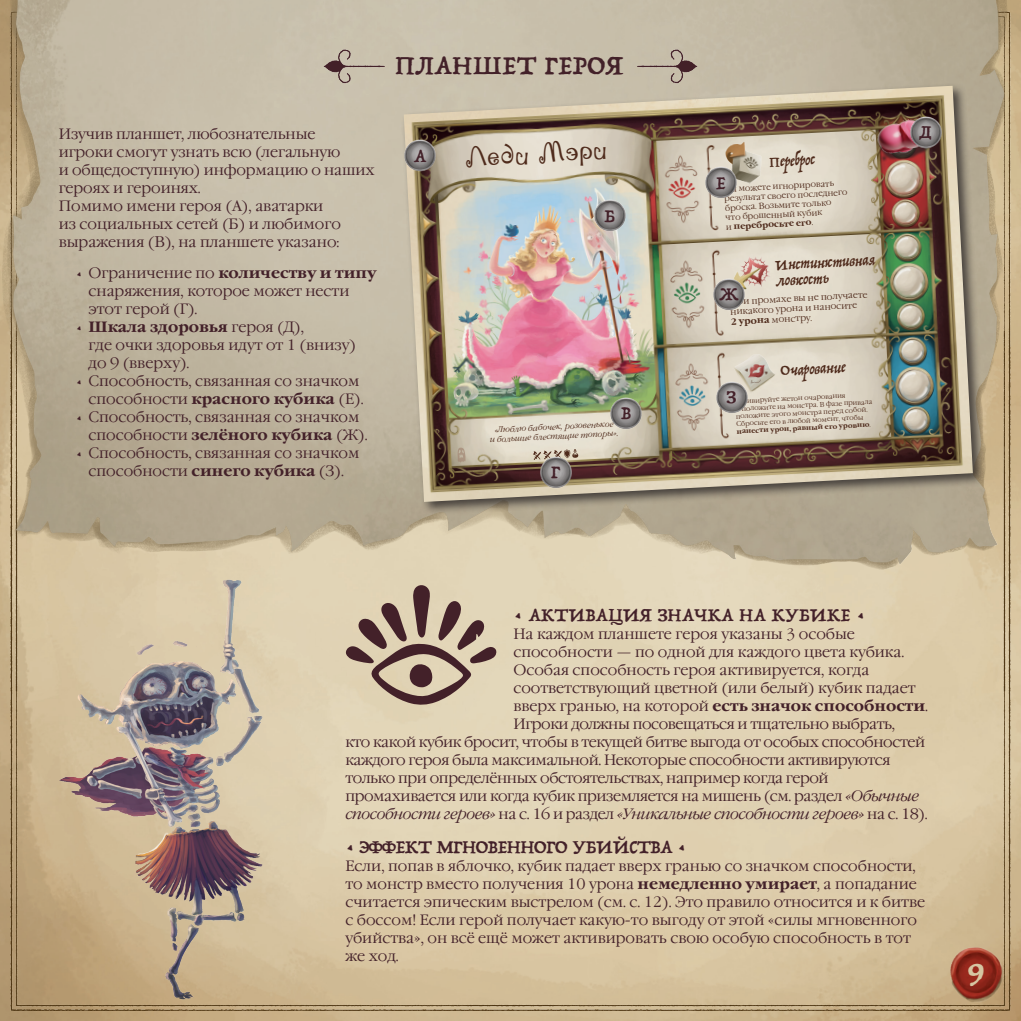
<style>
.page{position:relative;width:1021px;height:1021px;background:#fff}
.page>*{position:absolute;margin:0;border:0;box-sizing:border-box;transform-origin:0 0}
.t1{font:36px "Trattatello";color:#d6c6a3}
.t2{font:30px "Trattatello";letter-spacing:.01em;color:#432129}
.t3{font:21px "Trattatello";letter-spacing:-.025em;color:#432129}
.t4{font:21px "Trattatello";color:#432129}
.t5{font:15.9px/15.9px "Trattatello";color:#4f2b1c}
.t6{font:15px/18px "Garamond C";color:#432129}
.t7{font:15px "Garamond C";letter-spacing:-.025em;color:#432129}
.t8{font:italic 15px "Garamond C";letter-spacing:-.025em;color:#432129}
.t9{font:9.15px/10.1px "Garamond C";color:#4f2b1c}
.t10{font:8.55px/9.4px "Garamond C";color:#4f2b1c}
.t11{font:italic 7.95px/9.6px "Garamond C";color:#4f2b1c;text-align:center}
.t12{font:6.9px/7.5px "Garamond C";color:#4f2b1c}
.s1{font-family:"Trattatello"}
.s2{font-weight:700}
.s3{font-style:italic}
.s4{font-style:normal}
</style>
<div class="page">
<img style="left:291px;top:0;width:729px;height:1020px">
<img style="left:0;top:0;width:34px;height:1020px">
<img style="left:1px;top:0;width:1017px;height:575px">
<div style="left:400px;top:83px;width:586px;height:432px;background:#231f20;opacity:.75"></div>
<img style="left:404px;top:86px;width:568px;height:416px">
<img style="left:732px;top:351px;width:46px;height:45px">
<svg style="left:533px;top:449px;width:45px;height:11px"></svg>
<svg style="left:457px;top:447px;width:8px;height:15px"></svg>
<img style="left:727px;top:250px;width:45px;height:46px">
<img style="left:721px;top:140px;width:45px;height:45px">
<div style="left:877px;top:119px;width:58px;height:43px;background:#231f20;opacity:.75"></div>
<img style="left:873px;top:116px;width:59px;height:43px">
<img style="left:34px;top:543px;width:257px;height:477px">
<img style="left:404px;top:139px;width:32px;height:33px">
<img style="left:593px;top:199px;width:33px;height:33px">
<img style="left:610px;top:396px;width:33px;height:33px">
<img style="left:909px;top:115px;width:33px;height:33px">
<img style="left:539px;top:455px;width:33px;height:33px">
<img style="left:704px;top:166px;width:33px;height:33px">
<img style="left:712px;top:277px;width:33px;height:33px">
<img style="left:715px;top:380px;width:33px;height:33px">
<img style="left:323px;top:49px;width:67px;height:34px">
<img style="left:630px;top:49px;width:68px;height:34px">
<svg style="left:345px;top:582px;width:151px;height:123px;background:#b5a28f"></svg>
<img style="left:943px;top:939px;width:66px;height:70px">
<svg style="left:464px;top:144px;width:64px;height:24px;background:#ded6c7"></svg>
<svg style="left:537px;top:140px;width:69px;height:26px;background:#e1d9cb"></svg>
<h2 class="t2" style="left:395px;top:46px;width:230px">ПЛАНШЕТ ГЕРОЯ</h2>
<p class="t6" style="left:59px;top:126px;width:317px">Изучив планшет, любознательные<br>игроки смогут узнать всю (легальную<br>и общедоступную) информацию о наших героях и героинях.<br>Помимо имени героя (А), аватарки<br>из социальных сетей (Б) и любимого выражения (В), на планшете указано:</p>
<p class="t6" style="left:88px;top:264px;width:289px;text-indent:-13px"><span class="s1">•</span> Ограничение по <span class="s2">количеству и типу </span>снаряжения, которое может нести этот герой (Г).</p>
<p class="t6" style="left:88px;top:318px;width:269px;text-indent:-13px"><span class="s1">•</span> <span class="s2">Шкала здоровья</span> героя (Д),<br>где очки здоровья идут от 1 (внизу) до 9 (вверху).</p>
<p class="t6" style="left:76px;top:372px;width:289px;text-align:right"><span class="s1">•</span> Способность, связанная со значком способности <span class="s2">красного кубика</span> (Е).</p>
<p class="t6" style="left:88px;top:408px;width:280px;text-indent:-13px"><span class="s1">•</span> Способность, связанная со значком способности <span class="s2">зелёного кубика</span> (Ж).</p>
<p class="t6" style="left:76px;top:444px;width:285px;text-align:center"><span class="s1">•</span> Способность, связанная со значком способности <span class="s2">синего кубика</span> (З).</p>
<h3 class="t3" style="left:414px;top:142px;width:14px">А</h3>
<h3 class="t3" style="left:604px;top:202px;width:12px">Б</h3>
<h3 class="t3" style="left:621px;top:399px;width:12px">В</h3>
<p class="t11" style="left:489px;top:425px;width:130px;rotate:-3deg">«Люблю бабочек, розовенькое<br>и большие блестящие топоры».</p>
<h3 class="t3" style="left:551px;top:458px;width:11px">Г</h3>
<p class="t5" style="left:769px;top:153px;width:47px;rotate:-3deg">Переброс</p>
<p class="t10" style="left:723px;top:185px;width:125px;rotate:-3deg">Вы можете игнорировать результат своего последнего броска. Возьмите только что брошенный кубик<br>и <span class="s2">перебросьте его</span>.</p>
<h3 class="t3" style="left:716px;top:169px;width:11px">Е</h3>
<p class="t5" style="left:774px;top:256px;width:101px;rotate:-3deg">Инстинктивная ловкость</p>
<p class="t9" style="left:729px;top:297px;width:139px;rotate:-3deg">При промахе вы не получаете никакого урона и наносите<br><span class="s2">2 урона</span> монстру.</p>
<h3 class="t3" style="left:719px;top:281px;width:21px">Ж</h3>
<p class="t5" style="left:780px;top:362px;width:66px;rotate:-3deg">Очарование</p>
<p class="t12" style="left:735px;top:398px;width:138px;rotate:-3deg">Активируйте жетон очарования<br>и положите на монстра. В фазе привала положите этого монстра перед собой.<br>Сбросьте его в любой момент, чтобы <span class="s2">нанести урон, равный его уровню</span>.</p>
<h3 class="t3" style="left:727px;top:384px;width:11px">З</h3>
<h3 class="t3" style="left:919px;top:119px;width:14px">Д</h3>
<h3 class="t4" style="left:513px;top:601px;width:354px">• АКТИВАЦИЯ ЗНАЧКА НА КУБИКЕ •</h3>
<p class="t6" style="left:513px;top:625px;width:343px">На каждом планшете героя указаны 3 особые</p>
<p class="t6" style="left:513px;top:643px;width:392px">способности — по одной для каждого цвета кубика.</p>
<p class="t6" style="left:513px;top:661px;width:357px">Особая способность героя активируется, когда</p>
<p class="t6" style="left:513px;top:679px;width:404px">соответствующий цветной (или белый) кубик падает</p>
<p class="t6" style="left:513px;top:697px;width:416px">вверх гранью, на которой <span class="s2">есть значок способности</span>.</p>
<p class="t7" style="left:513px;top:715px;width:383px">Игроки должны посовещаться и тщательно выбрать,</p>
<p class="t7" style="left:345px;top:733px;width:581px">кто какой кубик бросит, чтобы в текущей битве выгода от особых способностей</p>
<p class="t7" style="left:345px;top:751px;width:546px">каждого героя была максимальной. Некоторые способности активируются</p>
<p class="t7" style="left:345px;top:769px;width:485px">только при определённых обстоятельствах, например когда герой</p>
<p class="t7" style="left:345px;top:787px;width:575px">промахивается или когда кубик приземляется на мишень (см. раздел <span class="s3">«Обычные</span></p>
<p class="t8" style="left:345px;top:806px;width:584px">способности героев» <span class="s4">на с. 16 и раздел</span> «Уникальные способности героев» <span class="s4">на с. 18).</span></p>
<h3 class="t3" style="left:345px;top:833px;width:342px">• ЭФФЕКТ МГНОВЕННОГО УБИЙСТВА •</h3>
<p class="t6" style="left:345px;top:857px;width:581px">Если, попав в яблочко, кубик падает вверх гранью со значком способности, то монстр вместо получения 10 урона <span class="s2">немедленно умирает</span>, а попадание считается эпическим выстрелом (см. с. 12). Это правило относится и к битве с боссом! Если герой получает какую-то выгоду от этой «силы мгновенного убийства», он всё ещё может активировать свою особую способность в тот же ход.</p>
<h1 class="t1" style="left:967px;top:950px;width:18px">9</h1>
</div>
